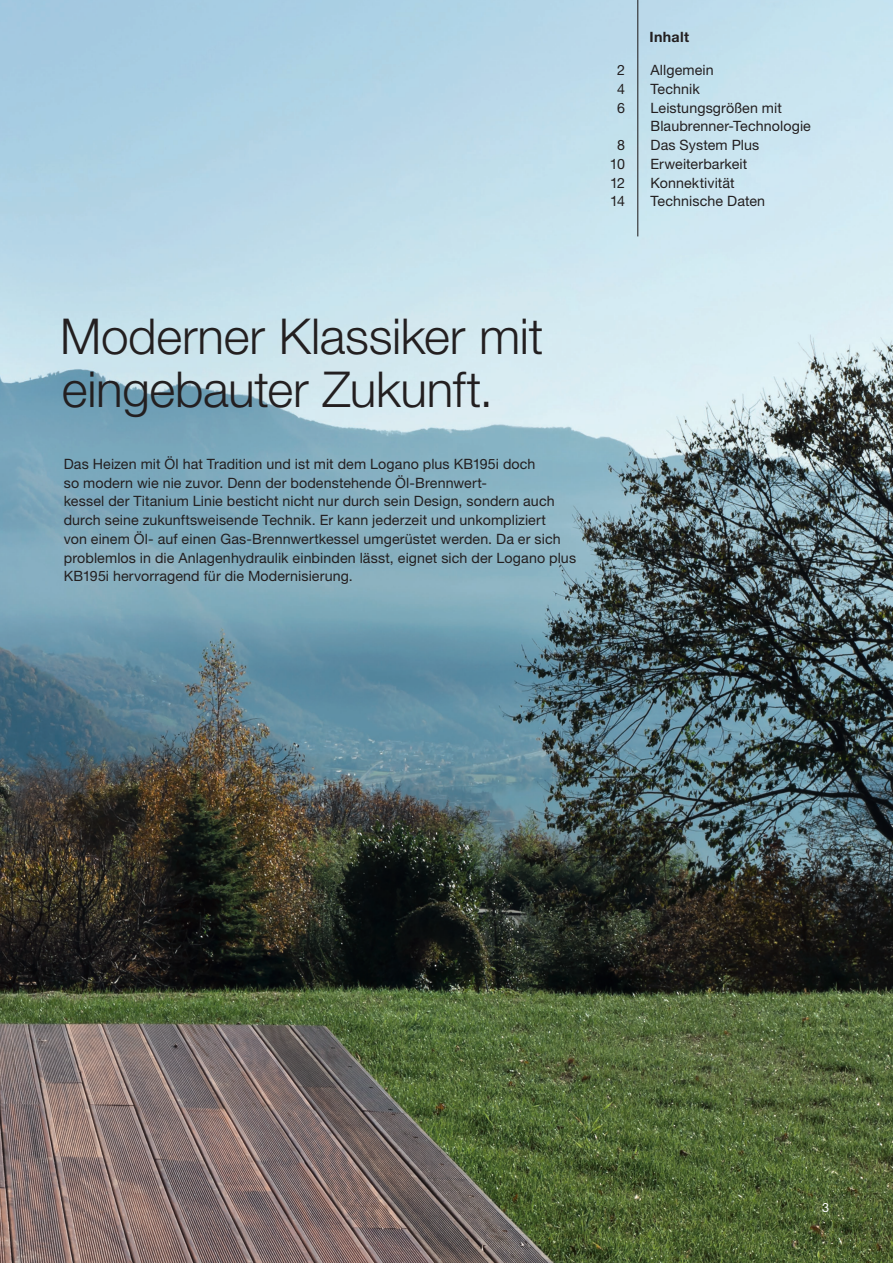
<style>
.page{position:relative;width:893px;height:1263px;background:#fff}
.page>*{position:absolute;margin:0;border:0;box-sizing:border-box;transform-origin:0 0}
.Headline_HelveticaNeueLTPro_light_33pt_w{font:300 49.5px "Helvetica Neue LT Pro";letter-spacing:-.005em;color:#231f20}
.Copytext_HelveticaNeueLTPro_roman_9_5pt_{font:14.25px/18.8px "Helvetica Neue LT Pro";letter-spacing:.005em;color:#231f20}
.Contents_HelveticaNeueLTPro_roman_9_5pt_{font:14.25px "Helvetica Neue LT Pro";letter-spacing:.005em;color:#231f20}
.Contents_headline_HelveticaNeueLTPro_rom{font:700 14.25px "Helvetica Neue LT Pro";letter-spacing:.02em;color:#231f20}
.Pagination_HelveticaNeueLTPro_roman_8_5p{font:12.75px "Helvetica Neue LT Pro";color:#fff}
</style>
<div class="page">
<img style="left:0;top:0;width:893px;height:1263px">
<hr style="left:637px;top:0;width:1px;height:236px;background:#231f20">
<p class="Contents_HelveticaNeueLTPro_roman_9_5pt_" style="left:617px;top:61px;width:9px">2</p>
<p class="Contents_HelveticaNeueLTPro_roman_9_5pt_" style="left:617px;top:80px;width:9px">4</p>
<p class="Contents_HelveticaNeueLTPro_roman_9_5pt_" style="left:617px;top:99px;width:9px">6</p>
<p class="Contents_HelveticaNeueLTPro_roman_9_5pt_" style="left:617px;top:136px;width:9px">8</p>
<p class="Contents_HelveticaNeueLTPro_roman_9_5pt_" style="left:610px;top:155px;width:17px">10</p>
<p class="Contents_HelveticaNeueLTPro_roman_9_5pt_" style="left:610px;top:174px;width:17px">12</p>
<p class="Contents_HelveticaNeueLTPro_roman_9_5pt_" style="left:610px;top:192px;width:16px">14</p>
<p class="Contents_headline_HelveticaNeueLTPro_rom" style="left:649px;top:28px;width:41px">Inhalt</p>
<p class="Contents_HelveticaNeueLTPro_roman_9_5pt_" style="left:650px;top:61px;width:65px">Allgemein</p>
<p class="Contents_HelveticaNeueLTPro_roman_9_5pt_" style="left:650px;top:80px;width:51px">Technik</p>
<p class="Contents_HelveticaNeueLTPro_roman_9_5pt_" style="left:650px;top:99px;width:133px">Leistungsgrößen mit</p>
<p class="Contents_HelveticaNeueLTPro_roman_9_5pt_" style="left:650px;top:117px;width:162px">Blaubrenner-Technologie</p>
<p class="Contents_HelveticaNeueLTPro_roman_9_5pt_" style="left:650px;top:136px;width:110px">Das System Plus</p>
<p class="Contents_HelveticaNeueLTPro_roman_9_5pt_" style="left:650px;top:155px;width:98px">Erweiterbarkeit</p>
<p class="Contents_HelveticaNeueLTPro_roman_9_5pt_" style="left:650px;top:174px;width:86px">Konnektivität</p>
<p class="Contents_HelveticaNeueLTPro_roman_9_5pt_" style="left:650px;top:192px;width:116px">Technische Daten</p>
<p class="Headline_HelveticaNeueLTPro_light_33pt_w" style="left:60px;top:306px;width:485px">Moderner Klassiker mit</p>
<p class="Headline_HelveticaNeueLTPro_light_33pt_w" style="left:62px;top:359px;width:433px">eingebauter Zukunft.</p>
<p class="Copytext_HelveticaNeueLTPro_roman_9_5pt_" style="left:64px;top:454px;width:473px">Das Heizen mit Öl hat Tradition und ist mit dem Logano plus KB195i doch</p>
<p class="Copytext_HelveticaNeueLTPro_roman_9_5pt_" style="left:64px;top:473px;width:425px">so modern wie nie zuvor. Denn der bodenstehende Öl-Brennwert-</p>
<p class="Copytext_HelveticaNeueLTPro_roman_9_5pt_" style="left:64px;top:491px;width:492px">kessel der Titanium Linie besticht nicht nur durch sein Design, sondern auch</p>
<p class="Copytext_HelveticaNeueLTPro_roman_9_5pt_" style="left:64px;top:510px;width:484px">durch seine zukunftsweisende Technik. Er kann jederzeit und unkompliziert</p>
<p class="Copytext_HelveticaNeueLTPro_roman_9_5pt_" style="left:64px;top:529px;width:514px">von einem Öl- auf einen Gas-Brennwertkessel umgerüstet werden. Da er sich problemlos in die Anlagenhydraulik einbinden lässt, eignet sich der Logano plus<br>KB195i hervorragend für die Modernisierung.</p>
<p class="Pagination_HelveticaNeueLTPro_roman_8_5p" style="left:822px;top:1199px;width:9px">3</p>
</div>
